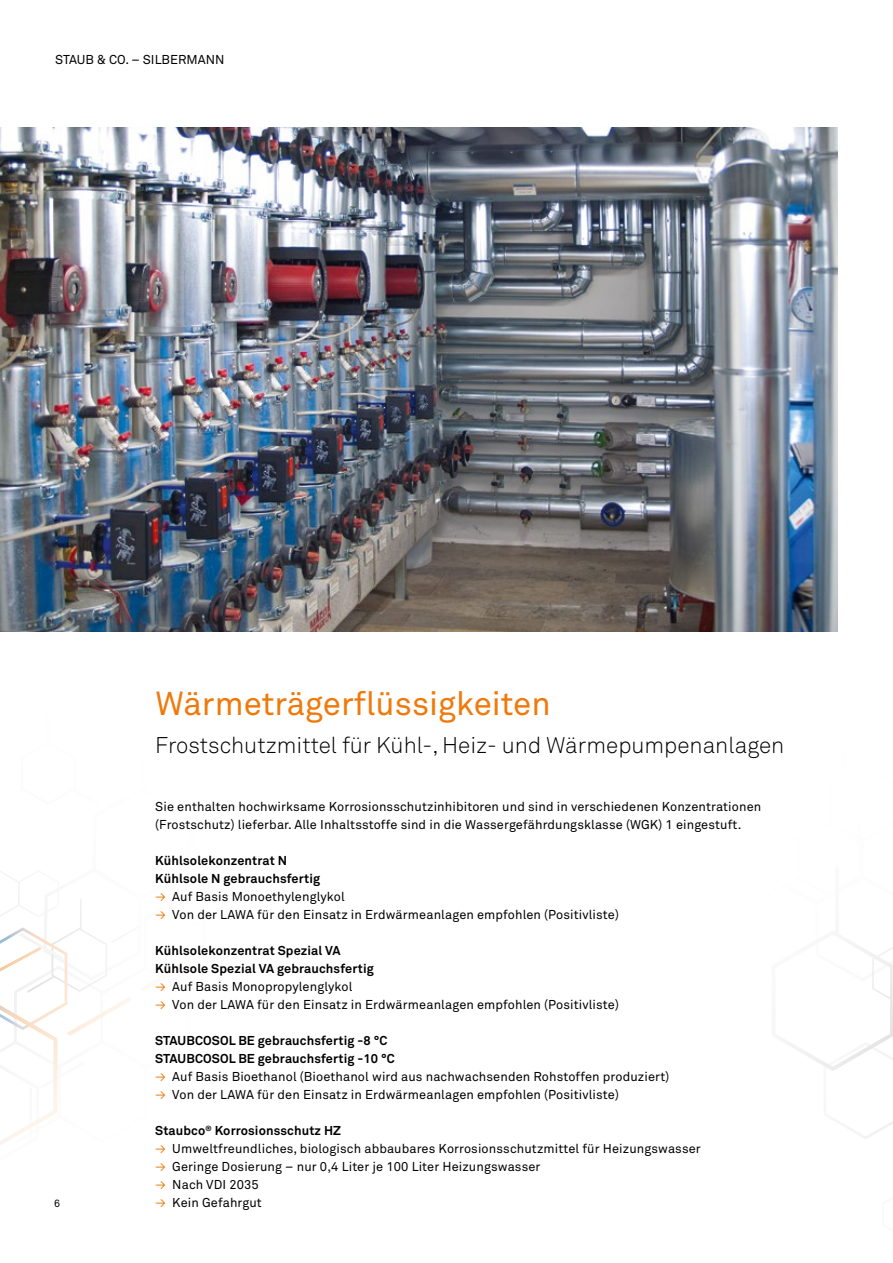
<style>
.page{position:relative;width:893px;height:1263px;background:#fff}
.page>*{position:absolute;margin:0;border:0;box-sizing:border-box;transform-origin:0 0}
.t1{font:33px "Akkurat Std";color:#ef7a0b}
.t2{font:300 22.5px "Akkurat Std";color:#000}
.t3{font:12.75px/18px "Akkurat Std";letter-spacing:.01em;color:#000}
.t4{font:700 12.75px/18px "Akkurat Std";letter-spacing:.01em;color:#000}
.t5{font:10.5px "Akkurat Std";color:#000}
.s1{color:#ef7a0b}
</style>
<div class="page">
<svg style="left:787px;top:943px;width:106px;height:196px"></svg>
<svg style="left:0;top:631px;width:339px;height:514px"></svg>
<img style="left:0;top:127px;width:838px;height:504px">
<p class="t3" style="left:55px;top:51px;width:171px">STAUB &amp; CO. – SILBERMANN</p>
<p class="t5" style="left:54px;top:1198px;width:7px">6</p>
<h1 class="t1" style="left:155px;top:684px;width:397px">Wärmeträgerflüssigkeiten</h1>
<h2 class="t2" style="left:155px;top:732px;width:631px">Frostschutzmittel für Kühl-, Heiz- und Wärmepumpenanlagen</h2>
<p class="t3" style="left:155px;top:798px;width:607px">Sie enthalten hochwirksame Korrosionsschutzinhibitoren und sind in verschiedenen Konzentrationen (Frostschutz) lieferbar. Alle Inhaltsstoffe sind in die Wassergefährdungsklasse (WGK) 1 eingestuft.</p>
<p class="t4" style="left:155px;top:852px;width:166px">Kühlsolekonzentrat N<br>Kühlsole N gebrauchsfertig</p>
<p class="t3" style="left:155px;top:888px;width:191px"><span class="s1">→</span> Auf Basis Monoethylenglykol</p>
<p class="t3" style="left:155px;top:906px;width:465px"><span class="s1">→</span> Von der LAWA für den Einsatz in Erdwärmeanlagen empfohlen (Positivliste)</p>
<p class="t4" style="left:155px;top:942px;width:220px">Kühlsolekonzentrat Spezial VA<br>Kühlsole Spezial VA gebrauchsfertig</p>
<p class="t3" style="left:155px;top:978px;width:199px"><span class="s1">→</span> Auf Basis Monopropylenglykol</p>
<p class="t3" style="left:155px;top:996px;width:465px"><span class="s1">→</span> Von der LAWA für den Einsatz in Erdwärmeanlagen empfohlen (Positivliste)</p>
<p class="t4" style="left:155px;top:1032px;width:241px">STAUBCOSOL BE gebrauchsfertig -8 °C<br>STAUBCOSOL BE gebrauchsfertig -10 °C</p>
<p class="t3" style="left:155px;top:1068px;width:515px"><span class="s1">→</span> Auf Basis Bioethanol (Bioethanol wird aus nachwachsenden Rohstoffen produziert)</p>
<p class="t3" style="left:155px;top:1086px;width:465px"><span class="s1">→</span> Von der LAWA für den Einsatz in Erdwärmeanlagen empfohlen (Positivliste)</p>
<p class="t4" style="left:155px;top:1122px;width:187px">Staubco<sup>®</sup> Korrosionsschutz HZ</p>
<p class="t3" style="left:155px;top:1140px;width:547px"><span class="s1">→</span> Umweltfreundliches, biologisch abbaubares Korrosionsschutzmittel für Heizungswasser</p>
<p class="t3" style="left:155px;top:1158px;width:387px"><span class="s1">→</span> Geringe Dosierung – nur 0,4 Liter je 100 Liter Heizungswasser</p>
<p class="t3" style="left:155px;top:1176px;width:105px"><span class="s1">→</span> Nach VDI 2035</p>
<p class="t3" style="left:155px;top:1194px;width:108px"><span class="s1">→</span> Kein Gefahrgut</p>
</div>
